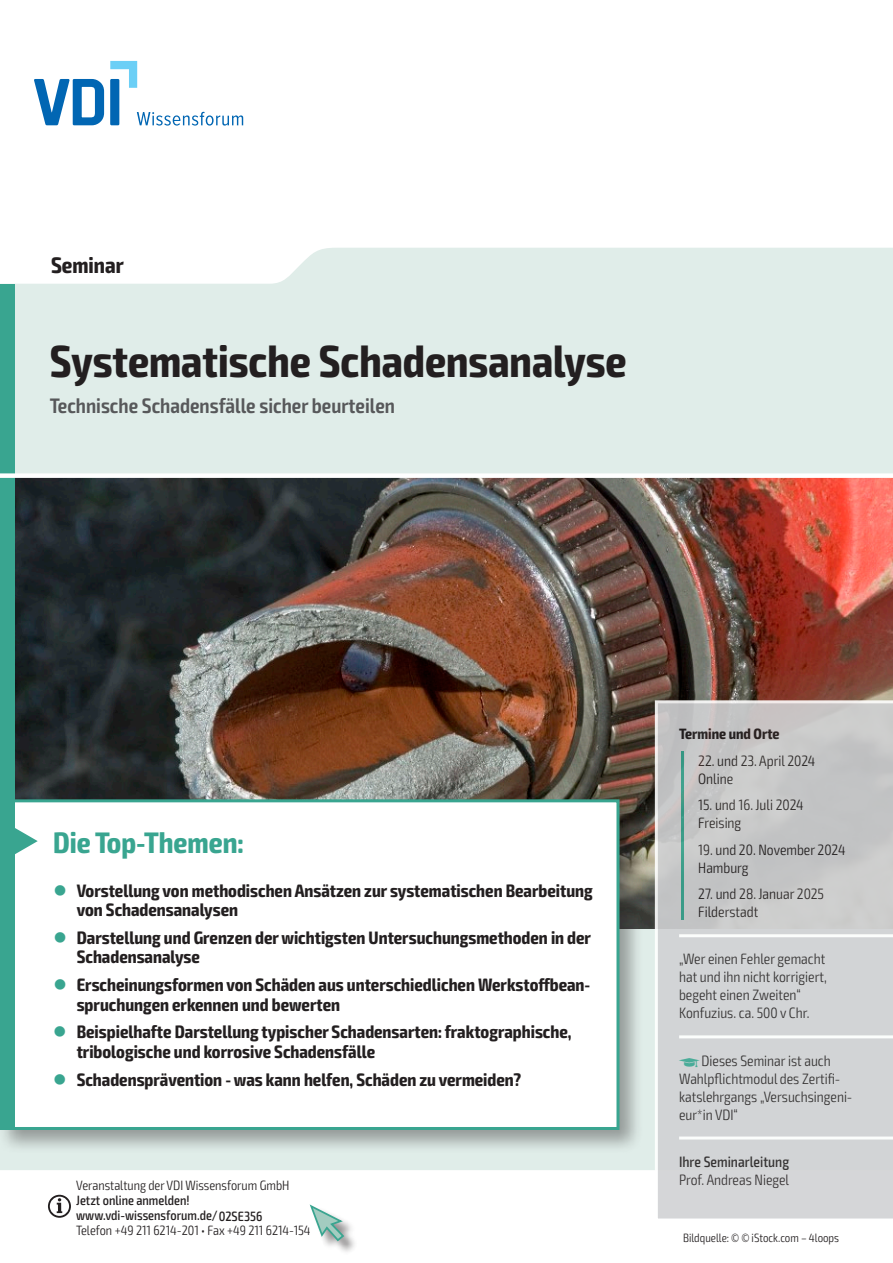
<style>
.page{position:relative;width:893px;height:1263px;background:#fff}
.page>*{position:absolute;margin:0;border:0;box-sizing:border-box;transform-origin:0 0}
.t1{font:700 condensed 45px "Exo 2";color:#231f20}
.t2{font:700 condensed 29.7px "Exo 2";color:#39a590}
.t3{font:700 condensed 22.5px "Exo 2";color:#231f20}
.t4{font:600 condensed 21px "Exo 2";color:#57585a}
.t5{font:700 condensed 18px/19.5px "Exo 2";color:#231f20}
.t6{font:300 condensed 15px/18px "Exo 2";color:#231f20}
.t7{font:500 condensed 15px "Exo 2";color:#231f20}
.t8{font:700 condensed 15px "Exo 2";color:#231f20}
.t9{font:300 condensed 13.5px "Exo 2";color:#231f20}
.t10{font:500 condensed 13.5px/15px "Exo 2";color:#231f20}
.t11{font:300 condensed 12px "Exo 2";color:#231f20}
.t12{font:6px "VDI Iconset S4 A Regular";color:#39a590}
.s1{color:#39a590}
</style>
<div class="page">
<div style="left:0;top:248px;width:893px;height:922px;background:#e0ede9"></div>
<img style="left:14px;top:478px;width:879px;height:450px">
<div style="left:0;top:796px;width:644px;height:359px;background:#231f20;opacity:.4"></div>
<div style="left:2px;top:801px;width:616px;height:327px;background:#fff"></div>
<div style="left:3px;top:802px;width:11px;height:325px;background:#39a590"></div>
<div style="left:0;top:799px;width:619px;height:331px;border:3px solid #39a590"></div>
<svg style="left:14px;top:826px;width:24px;height:30px"></svg>
<div style="left:0;top:284px;width:14px;height:520px;background:#39a590"></div>
<div style="left:0;top:473px;width:893px;height:5px;background:#fff"></div>
<svg style="left:655px;top:700px;width:238px;height:519px;background:#cdcfd0"></svg>
<div style="left:311px;top:1206px;width:47px;height:49px;background:#231f20;opacity:.5"></div>
<svg style="left:309px;top:1204px;width:37px;height:38px"></svg>
<svg style="left:48px;top:1195px;width:23px;height:23px"></svg>
<svg style="left:34px;top:61px;width:209px;height:65px"></svg>
<p class="t3" style="left:51px;top:252px;width:74px">Seminar</p>
<h1 class="t1" style="left:50px;top:334px;width:578px">Systematische Schadensanalyse</h1>
<p class="t4" style="left:50px;top:393px;width:346px">Technische Schadensfälle sicher beurteilen</p>
<h2 class="t2" style="left:53px;top:825px;width:192px">Die Top-Themen:</h2>
<p class="t5" style="left:77px;top:881px;width:517px;text-indent:-23px"><span class="s1">●</span> Vorstellung von methodischen Ansätzen zur systematischen Bearbeitung von Schadensanalysen</p>
<p class="t5" style="left:77px;top:928px;width:516px;text-indent:-23px"><span class="s1">●</span> Darstellung und Grenzen der wichtigsten Untersuchungsmethoden in der<br>Schadensanalyse</p>
<p class="t5" style="left:77px;top:975px;width:515px;text-indent:-23px"><span class="s1">●</span> Erscheinungsformen von Schäden aus unterschiedlichen Werkstoffbean&shy;spruchungen erkennen und bewerten</p>
<p class="t5" style="left:77px;top:1023px;width:496px;text-indent:-23px"><span class="s1">●</span> Beispielhafte Darstellung typischer Schadensarten: fraktographische, tribologische und korrosive Schadensfälle</p>
<p class="t5" style="left:53px;top:1070px;width:469px"><span class="s1">●</span> Schadensprävention - was kann helfen, Schäden zu vermeiden?</p>
<p class="t9" style="left:76px;top:1177px;width:215px">Veranstaltung der VDI Wissensforum GmbH</p>
<p class="t10" style="left:76px;top:1193px;width:188px">Jetzt online anmelden! www.vdi-wissensforum.de/02SE356</p>
<p class="t9" style="left:76px;top:1222px;width:236px">Telefon +49 211 6214-201 • Fax +49 211 6214-154</p>
<p class="t8" style="left:679px;top:725px;width:102px">Termine und Orte</p>
<p class="t6" style="left:698px;top:752px;width:119px">22. und 23. April 2024<br>Online</p>
<p class="t6" style="left:698px;top:796px;width:107px">15. und 16. Juli 2024<br>Freising</p>
<p class="t6" style="left:698px;top:841px;width:149px">19. und 20. November 2024<br>Hamburg</p>
<p class="t6" style="left:698px;top:885px;width:127px">27. und 28. Januar 2025<br>Filderstadt</p>
<p class="t6" style="left:679px;top:950px;width:149px">„Wer einen Fehler gemacht hat und ihn nicht korrigiert, begeht einen Zweiten“<br>Konfuzius. ca. 500 v Chr.</p>
<p class="t12" style="left:679px;top:1057px;width:22px">z</p>
<p class="t6" style="left:679px;top:1051px;width:175px;text-indent:22px">Dieses Seminar ist auch<br>Wahlpflichtmodul des Zertifi&shy;katslehrgangs „Versuchsingeni&shy;eur*in VDI“</p>
<p class="t7" style="left:679px;top:1152px;width:112px">Ihre Seminarleitung</p>
<p class="t6" style="left:679px;top:1171px;width:112px">Prof. Andreas Niegel</p>
<p class="t11" style="left:683px;top:1231px;width:158px">Bildquelle: © © iStock.com – 4loops</p>
</div>
